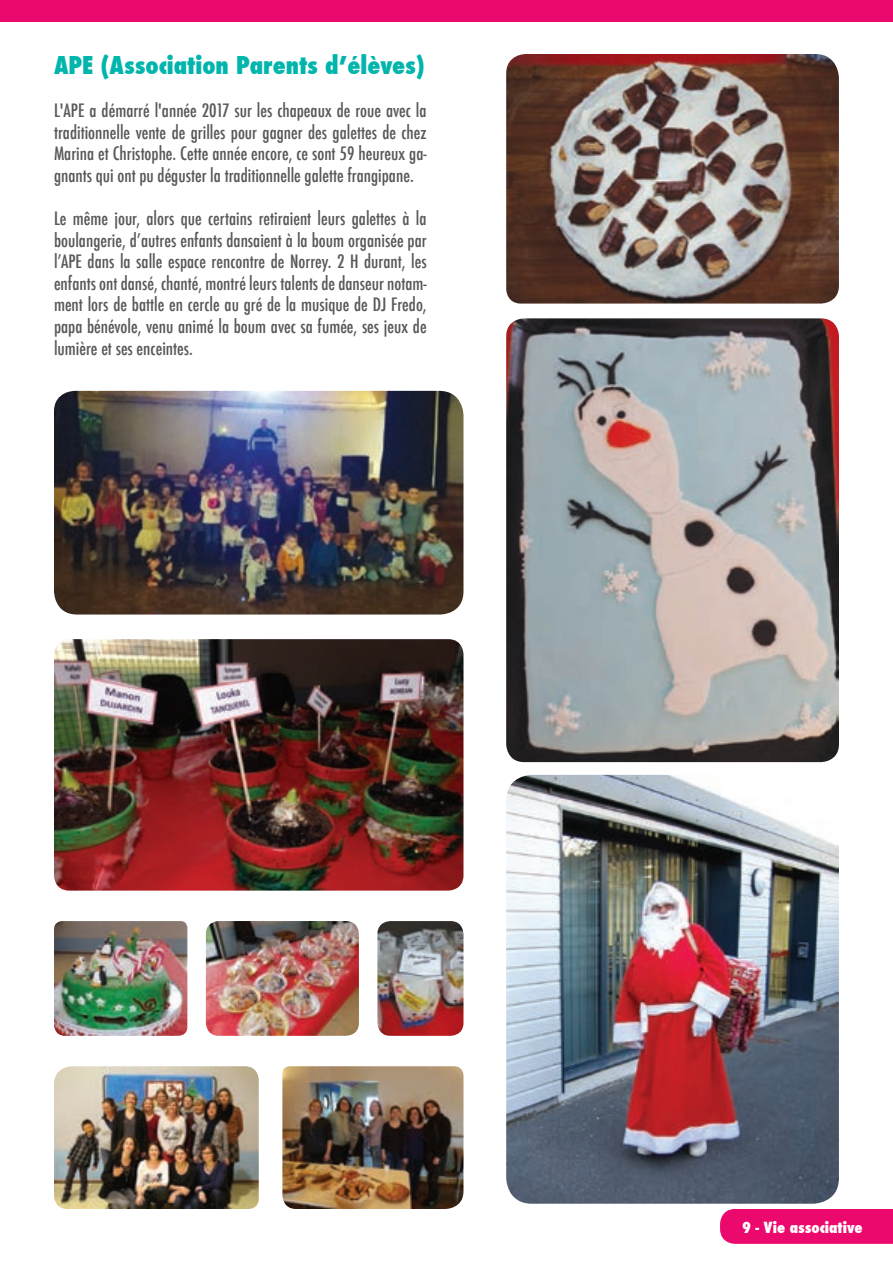
<style>
.page{position:relative;width:893px;height:1263px;background:#fff}
.page>*{position:absolute;margin:0;border:0;box-sizing:border-box;transform-origin:0 0}
.t1{font:800 condensed 24px "Futura";color:#00b5ac}
.t2{font:500 condensed 18px/21.6px "Futura";color:#57585a;text-align:justify}
.t3{font:800 condensed 15px "Futura";color:#fff}
</style>
<div class="page">
<div style="left:720px;top:1209px;width:173px;height:35px;background:#ec096d"></div>
<div style="left:0;top:0;width:893px;height:21px;background:#ec096d"></div>
<img style="left:54px;top:391px;width:409px;height:223px">
<img style="left:206px;top:921px;width:153px;height:115px">
<img style="left:506px;top:318px;width:333px;height:444px">
<img style="left:506px;top:54px;width:333px;height:250px">
<img style="left:54px;top:921px;width:133px;height:115px">
<img style="left:377px;top:921px;width:86px;height:115px">
<img style="left:54px;top:639px;width:409px;height:252px">
<img style="left:506px;top:775px;width:333px;height:429px">
<img style="left:282px;top:1066px;width:181px;height:143px">
<img style="left:54px;top:1066px;width:205px;height:143px">
<h1 class="t1" style="left:54px;top:49px;width:372px">APE (Association Parents d’élèves)</h1>
<p class="t2" style="left:54px;top:100px;width:374px">L'APE a démarré l'année 2017 sur les chapeaux de roue avec la traditionnelle vente de grilles pour gagner des galettes de chez Marina et Christophe. Cette année encore, ce sont 59 heureux ga&shy;gnants qui ont pu déguster la traditionnelle galette frangipane.</p>
<p class="t2" style="left:54px;top:208px;width:374px">Le même jour, alors que certains retiraient leurs galettes à la boulangerie, d’autres enfants dansaient à la boum organisée par l’APE dans la salle espace rencontre de Norrey. 2 H durant, les enfants ont dansé, chanté, montré leurs talents de danseur notam&shy;ment lors de battle en cercle au gré de la musique de DJ Fredo, papa bénévole, venu animé la boum avec sa fumée, ses jeux de lumière et ses enceintes.</p>
<p class="t3" style="left:742px;top:1217px;width:122px">9 - Vie associative</p>
</div>
